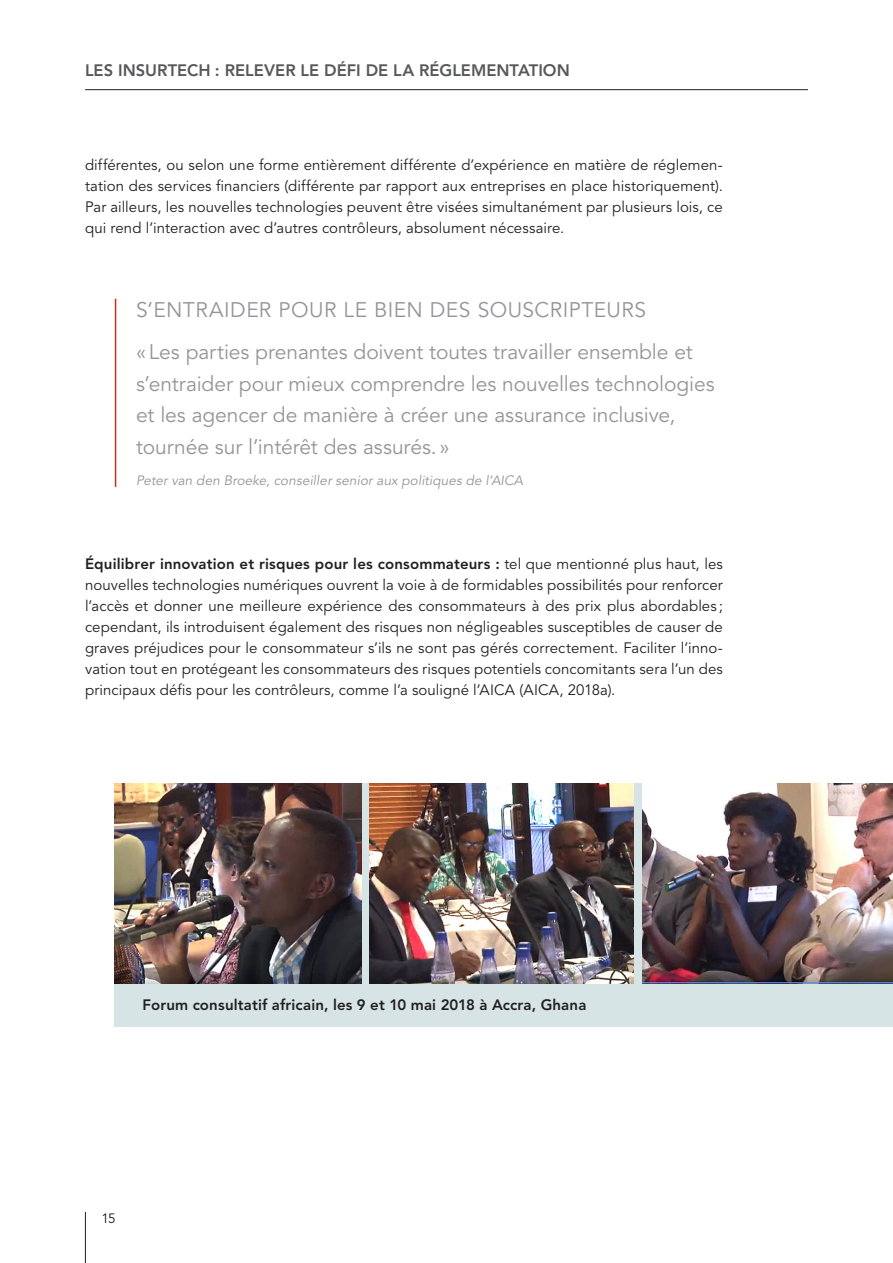
<style>
.page{position:relative;width:893px;height:1263px;background:#fff}
.page>*{position:absolute;margin:0;border:0;box-sizing:border-box;transform-origin:0 0}
.Zitat_V2{font:21px/31.5px "Avenir";letter-spacing:-.005em;color:#939598}
.Zitat_V2-2{font:21px "Avenir";letter-spacing:.02em;color:#939598}
.t1{font:800 16.5px "Avenir";color:#57585a}
.spitzmarke_bold{font:15px/21px "Avenir";letter-spacing:.005em;color:#231f20;text-align:justify}
.Hd4{font:800 15px "Avenir";letter-spacing:.01em;color:#231f20}
.Zitat_V2-3{font:italic 13.5px "Avenir";letter-spacing:.01em;color:#939598}
.t2{font:13.5px "Avenir";color:#231f20}
.s1{font-weight:800}
</style>
<div class="page">
<div style="left:115px;top:783px;width:778px;height:244px;background:#d7e4e5"></div>
<img style="left:642px;top:783px;width:251px;height:201px">
<img style="left:115px;top:783px;width:246px;height:201px">
<img style="left:370px;top:783px;width:264px;height:201px">
<hr style="left:85px;top:1212px;width:1px;height:51px;background:#231f20">
<hr style="left:85px;top:89px;width:723px;height:1px;background:#231f20">
<hr style="left:115px;top:299px;width:1px;height:188px;background:#c5321a">
<p class="t1" style="left:85px;top:61px;width:486px">LES INSURTECH : RELEVER LE DÉFI DE LA RÉGLEMENTATION</p>
<p class="spitzmarke_bold" style="left:85px;top:155px;width:639px">différentes, ou selon une forme entièrement différente d’expérience en matière de réglemen&shy;tation des services financiers (différente par rapport aux entreprises en place historiquement).<br>Par ailleurs, les nouvelles technologies peuvent être visées simultanément par plusieurs lois, ce qui rend l’interaction avec d’autres contrôleurs, absolument nécessaire.</p>
<p class="Zitat_V2-2" style="left:136px;top:298px;width:511px">S’ENTRAIDER POUR LE BIEN DES SOUSCRIPTEURS</p>
<p class="Zitat_V2" style="left:136px;top:337px;width:580px">« Les parties prenantes doivent toutes travailler ensemble et s’entraider pour mieux comprendre les nouvelles technologies et les agencer de manière à créer une assurance inclusive, tournée sur l’intérêt des assurés. »</p>
<p class="Zitat_V2-3" style="left:136px;top:473px;width:388px">Peter van den Broeke, conseiller senior aux politiques de l’AICA</p>
<p class="spitzmarke_bold" style="left:85px;top:554px;width:639px"><span class="s1">Équilibrer innovation et risques pour les consommateurs :</span> tel que mentionné plus haut, les nouvelles technologies numériques ouvrent la voie à de formidables possibilités pour renforcer l’accès et donner une meilleure expérience des consommateurs à des prix plus abordables ; cependant, ils introduisent également des risques non négligeables susceptibles de causer de graves préjudices pour le consommateur s’ils ne sont pas gérés correctement. Faciliter l’inno&shy;vation tout en protégeant les consommateurs des risques potentiels concomitants sera l’un des principaux défis pour les contrôleurs, comme l’a souligné l’AICA (AICA, 2018a).</p>
<p class="Hd4" style="left:142px;top:996px;width:445px">Forum consultatif africain, les 9 et 10 mai 2018 à Accra, Ghana</p>
<p class="t2" style="left:101px;top:1210px;width:16px">15</p>
</div>
